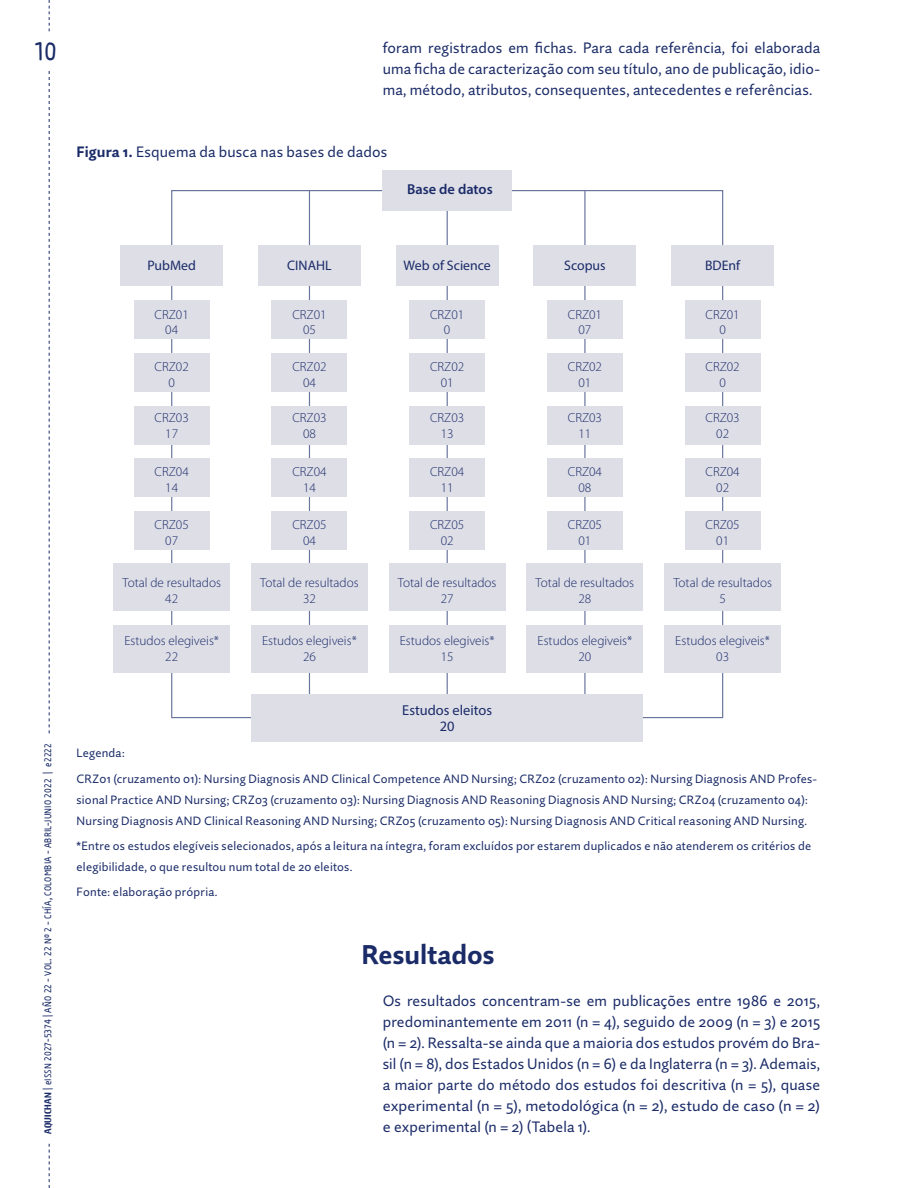
<style>
.page{position:relative;width:918px;height:1188px;background:#fff}
.page>*{position:absolute;margin:0;border:0;box-sizing:border-box;transform-origin:0 0}
.t1{font:700 27px "Quire Sans Pro";letter-spacing:.005em;color:#1a2b68}
.t2{font:24px "Sys Falso";color:#1a2b68}
.t3{font:15px/21px "Quire Sans Pro";letter-spacing:.01em;color:#1a2b68;text-align:justify}
.t4{font:14.4px/15.6px "Myriad Pro";color:#1a2b68;text-align:center}
.t5{font:600 14.4px "Myriad Pro";color:#1a2b68}
.t6{font:13.8px "Myriad Pro";color:#1a2b68}
.t7{font:300 13.2px/15.6px "Myriad Pro";color:#1a2b68;text-align:center}
.t8{font:12px/21px "Quire Sans Pro";letter-spacing:.02em;color:#1a2b68}
.t9{font:9px "Sys Falso";letter-spacing:.02em;color:#1a2b68}
.s1{font-weight:700}
</style>
<div class="page">
<svg style="left:49px;top:71px;width:1px;height:662px"></svg>
<svg style="left:49px;top:0;width:1px;height:31px"></svg>
<svg style="left:49px;top:1144px;width:1px;height:44px"></svg>
<hr style="left:309px;top:191px;width:1px;height:527px;background:#1a2b68">
<hr style="left:447px;top:191px;width:1px;height:527px;background:#1a2b68">
<hr style="left:584px;top:191px;width:2px;height:527px;background:#1a2b68">
<div style="left:251px;top:694px;width:392px;height:47px;background:#dedee7"></div>
<div style="left:120px;top:246px;width:103px;height:40px;background:#dedee7"></div>
<div style="left:114px;top:564px;width:116px;height:47px;background:#dedee7"></div>
<div style="left:114px;top:625px;width:116px;height:48px;background:#dedee7"></div>
<div style="left:134px;top:301px;width:76px;height:38px;background:#dedee7"></div>
<div style="left:134px;top:353px;width:76px;height:39px;background:#dedee7"></div>
<div style="left:134px;top:406px;width:76px;height:38px;background:#dedee7"></div>
<div style="left:134px;top:458px;width:76px;height:39px;background:#dedee7"></div>
<div style="left:134px;top:511px;width:76px;height:38px;background:#dedee7"></div>
<div style="left:258px;top:246px;width:103px;height:40px;background:#dedee7"></div>
<div style="left:251px;top:564px;width:116px;height:47px;background:#dedee7"></div>
<div style="left:251px;top:625px;width:116px;height:48px;background:#dedee7"></div>
<div style="left:271px;top:301px;width:76px;height:38px;background:#dedee7"></div>
<div style="left:271px;top:353px;width:76px;height:39px;background:#dedee7"></div>
<div style="left:271px;top:406px;width:76px;height:38px;background:#dedee7"></div>
<div style="left:271px;top:458px;width:76px;height:39px;background:#dedee7"></div>
<div style="left:271px;top:511px;width:76px;height:38px;background:#dedee7"></div>
<div style="left:396px;top:246px;width:103px;height:40px;background:#dedee7"></div>
<div style="left:382px;top:170px;width:130px;height:41px;background:#dedee7"></div>
<div style="left:389px;top:564px;width:116px;height:47px;background:#dedee7"></div>
<div style="left:389px;top:625px;width:116px;height:48px;background:#dedee7"></div>
<div style="left:409px;top:301px;width:76px;height:38px;background:#dedee7"></div>
<div style="left:409px;top:353px;width:76px;height:39px;background:#dedee7"></div>
<div style="left:409px;top:406px;width:76px;height:38px;background:#dedee7"></div>
<div style="left:409px;top:458px;width:76px;height:39px;background:#dedee7"></div>
<div style="left:409px;top:511px;width:76px;height:38px;background:#dedee7"></div>
<div style="left:534px;top:246px;width:102px;height:40px;background:#dedee7"></div>
<div style="left:527px;top:564px;width:116px;height:47px;background:#dedee7"></div>
<div style="left:527px;top:625px;width:116px;height:48px;background:#dedee7"></div>
<div style="left:547px;top:301px;width:76px;height:38px;background:#dedee7"></div>
<div style="left:547px;top:353px;width:76px;height:39px;background:#dedee7"></div>
<div style="left:547px;top:406px;width:76px;height:38px;background:#dedee7"></div>
<div style="left:547px;top:458px;width:76px;height:39px;background:#dedee7"></div>
<div style="left:547px;top:511px;width:76px;height:38px;background:#dedee7"></div>
<div style="left:671px;top:246px;width:103px;height:40px;background:#dedee7"></div>
<div style="left:665px;top:564px;width:116px;height:47px;background:#dedee7"></div>
<div style="left:665px;top:625px;width:116px;height:48px;background:#dedee7"></div>
<div style="left:685px;top:301px;width:76px;height:38px;background:#dedee7"></div>
<div style="left:685px;top:353px;width:76px;height:39px;background:#dedee7"></div>
<div style="left:685px;top:406px;width:76px;height:38px;background:#dedee7"></div>
<div style="left:685px;top:458px;width:76px;height:39px;background:#dedee7"></div>
<div style="left:685px;top:511px;width:76px;height:38px;background:#dedee7"></div>
<h2 class="t2" style="left:33px;top:35px;width:25px">10</h2>
<p class="t3" style="left:383px;top:37px;width:439px">foram registrados em fichas. Para cada referência, foi elaborada uma ficha de caracterização com seu título, ano de publicação, idio&shy;ma, método, atributos, consequentes, antecedentes e referências.</p>
<p class="t3" style="left:77px;top:141px;width:312px"><span class="s1">Figura 1.</span> Esquema da busca nas bases de dados</p>
<p class="t5" style="left:407px;top:180px;width:87px">Base de datos</p>
<p class="t9" style="left:42px;top:1134px;width:393px;rotate:-90deg"><span class="s1">AQUICHAN</span> | eISSN 2027-5374 | AÑO 22 - VOL. 22 Nº 2 - CHÍA, COLOMBIA - ABRIL-JUNIO 2022 | e2222</p>
<p class="t6" style="left:148px;top:257px;width:50px">PubMed</p>
<p class="t7" style="left:155px;top:307px;width:36px">CRZ01<br>04</p>
<p class="t7" style="left:155px;top:359px;width:36px">CRZ02<br>0</p>
<p class="t7" style="left:155px;top:410px;width:36px">CRZ03<br>17</p>
<p class="t7" style="left:155px;top:464px;width:36px">CRZ04<br>14</p>
<p class="t7" style="left:155px;top:517px;width:36px">CRZ05<br>07</p>
<p class="t7" style="left:122px;top:575px;width:100px">Total de resultados<br>42</p>
<p class="t7" style="left:124px;top:633px;width:96px">Estudos elegiveis*<br>22</p>
<p class="t6" style="left:287px;top:257px;width:46px">CINAHL</p>
<p class="t7" style="left:292px;top:307px;width:36px">CRZ01<br>05</p>
<p class="t7" style="left:292px;top:359px;width:36px">CRZ02<br>04</p>
<p class="t7" style="left:292px;top:410px;width:36px">CRZ03<br>08</p>
<p class="t7" style="left:292px;top:464px;width:36px">CRZ04<br>14</p>
<p class="t7" style="left:292px;top:517px;width:36px">CRZ05<br>04</p>
<p class="t7" style="left:260px;top:575px;width:100px">Total de resultados<br>32</p>
<p class="t7" style="left:262px;top:633px;width:96px">Estudos elegiveis*<br>26</p>
<p class="t6" style="left:404px;top:257px;width:89px">Web of Science</p>
<p class="t7" style="left:430px;top:307px;width:36px">CRZ01<br>0</p>
<p class="t7" style="left:430px;top:359px;width:36px">CRZ02<br>01</p>
<p class="t7" style="left:430px;top:410px;width:36px">CRZ03<br>13</p>
<p class="t7" style="left:430px;top:464px;width:36px">CRZ04<br>11</p>
<p class="t7" style="left:430px;top:517px;width:36px">CRZ05<br>02</p>
<p class="t7" style="left:398px;top:575px;width:100px">Total de resultados<br>27</p>
<p class="t7" style="left:400px;top:633px;width:96px">Estudos elegiveis*<br>15</p>
<p class="t4" style="left:402px;top:703px;width:91px">Estudos eleitos<br>20</p>
<p class="t6" style="left:564px;top:257px;width:43px">Scopus</p>
<p class="t7" style="left:568px;top:307px;width:36px">CRZ01<br>07</p>
<p class="t7" style="left:568px;top:359px;width:36px">CRZ02<br>01</p>
<p class="t7" style="left:568px;top:410px;width:36px">CRZ03<br>11</p>
<p class="t7" style="left:568px;top:464px;width:36px">CRZ04<br>08</p>
<p class="t7" style="left:568px;top:517px;width:36px">CRZ05<br>01</p>
<p class="t7" style="left:536px;top:575px;width:100px">Total de resultados<br>28</p>
<p class="t7" style="left:538px;top:633px;width:96px">Estudos elegiveis*<br>20</p>
<p class="t6" style="left:705px;top:257px;width:37px">BDEnf</p>
<p class="t7" style="left:706px;top:307px;width:36px">CRZ01<br>0</p>
<p class="t7" style="left:706px;top:359px;width:36px">CRZ02<br>0</p>
<p class="t7" style="left:706px;top:410px;width:36px">CRZ03<br>02</p>
<p class="t7" style="left:706px;top:464px;width:36px">CRZ04<br>02</p>
<p class="t7" style="left:706px;top:517px;width:36px">CRZ05<br>01</p>
<p class="t7" style="left:673px;top:575px;width:100px">Total de resultados<br>5</p>
<p class="t7" style="left:675px;top:633px;width:96px">Estudos elegiveis*<br>03</p>
<p class="t8" style="left:77px;top:740px;width:742px;line-height:25.2px">Legenda:<br>CRZ01 (cruzamento 01): Nursing Diagnosis AND Clinical Competence AND Nursing; CRZ02 (cruzamento 02): Nursing Diagnosis AND Profes-</p>
<p class="t8" style="left:77px;top:789px;width:733px">sional Practice AND Nursing; CRZ03 (cruzamento 03): Nursing Diagnosis AND Reasoning Diagnosis AND Nursing; CRZ04 (cruzamento 04):<br>Nursing Diagnosis AND Clinical Reasoning AND Nursing; CRZ05 (cruzamento 05): Nursing Diagnosis AND Critical reasoning AND Nursing.</p>
<p class="t8" style="left:77px;top:835px;width:736px">*Entre os estudos elegíveis selecionados, após a leitura na íntegra, foram excluídos por estarem duplicados e não atenderem os critérios de elegibilidade, o que resultou num total de 20 eleitos.</p>
<p class="t8" style="left:77px;top:881px;width:142px">Fonte: elaboração própria.</p>
<h1 class="t1" style="left:361px;top:937px;width:135px">Resultados</h1>
<p class="t3" style="left:383px;top:990px;width:439px">Os resultados concentram-se em publicações entre 1986 e 2015, predominantemente em 2011 (n = 4), seguido de 2009 (n = 3) e 2015 (n = 2). Ressalta-se ainda que a maioria dos estudos provém do Bra&shy;sil (n = 8), dos Estados Unidos (n = 6) e da Inglaterra (n = 3). Ademais, a maior parte do método dos estudos foi descritiva (n = 5), quase experimental (n = 5), metodológica (n = 2), estudo de caso (n = 2) e experimental (n = 2) (Tabela 1).</p>
</div>
